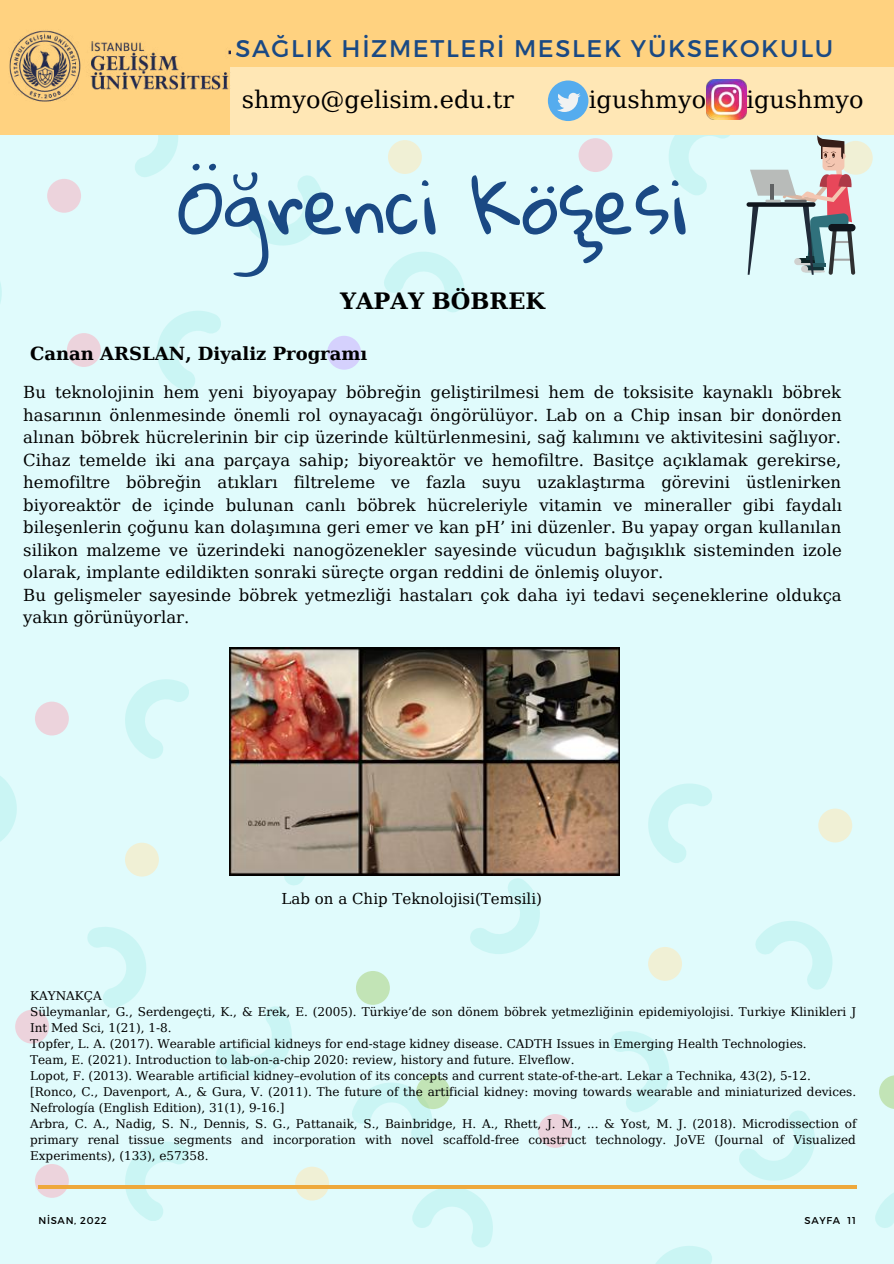
<style>
.page{position:relative;width:894px;height:1264px;background:#fff}
.page>*{position:absolute;margin:0;border:0;box-sizing:border-box;transform-origin:0 0}
.t1{font:73.95px "Gloria Hallelujah";color:#1a4984}
.t2{font:24px "DejaVu Serif";color:#000}
.t3{font:24px "Montserrat";letter-spacing:.07em;color:#1a4984}
.t4{font:700 22.5px "DejaVu Serif";color:#000}
.t5{font:700 18px "DejaVu Serif";color:#000}
.t6{font:16.5px/22.5px "DejaVu Serif";color:#000}
.t7{font:15px "DejaVu Serif";color:#000}
.t8{font:12px/16px "DejaVu Serif";color:#000}
.t9{font:9.9px "Montserrat";letter-spacing:.07em;color:#000}
</style>
<div class="page">
<div style="left:0;top:0;width:893px;height:1263px;background:#e0fbfc"></div>
<div style="left:15px;top:1009px;width:34px;height:34px;background:#ecd3dc;border-radius:50%"></div>
<svg style="left:35px;top:1163px;width:34px;height:34px"></svg>
<div style="left:35px;top:701px;width:34px;height:34px;background:#ecd3dc;border-radius:50%"></div>
<div style="left:356px;top:970px;width:34px;height:34px;background:#c2e4b6;border-radius:50%"></div>
<div style="left:125px;top:842px;width:34px;height:34px;background:#f0f0d5;border-radius:50%"></div>
<svg style="left:295px;top:1166px;width:34px;height:34px"></svg>
<svg style="left:0;top:776px;width:17px;height:66px"></svg>
<svg style="left:216px;top:1006px;width:76px;height:70px"></svg>
<svg style="left:231px;top:875px;width:78px;height:10px"></svg>
<svg style="left:87px;top:927px;width:59px;height:81px"></svg>
<svg style="left:352px;top:1083px;width:81px;height:60px"></svg>
<svg style="left:123px;top:1142px;width:67px;height:78px"></svg>
<svg style="left:125px;top:679px;width:64px;height:80px"></svg>
<div style="left:538px;top:1113px;width:34px;height:34px;background:#ecd3dc;border-radius:50%"></div>
<svg style="left:879px;top:1075px;width:14px;height:34px"></svg>
<div style="left:416px;top:1075px;width:34px;height:34px;background:#c2e4b6;border-radius:50%"></div>
<div style="left:648px;top:946px;width:33px;height:34px;background:#f0f0d5;border-radius:50%"></div>
<div style="left:818px;top:808px;width:34px;height:34px;background:#f0f0d5;border-radius:50%"></div>
<svg style="left:470px;top:878px;width:70px;height:76px"></svg>
<svg style="left:739px;top:1111px;width:76px;height:70px"></svg>
<svg style="left:755px;top:921px;width:77px;height:69px"></svg>
<svg style="left:610px;top:1031px;width:59px;height:81px"></svg>
<svg style="left:875px;top:1193px;width:18px;height:35px"></svg>
<svg style="left:656px;top:1246px;width:56px;height:17px"></svg>
<svg style="left:412px;top:1188px;width:86px;height:60px"></svg>
<svg style="left:648px;top:783px;width:64px;height:80px"></svg>
<div style="left:47px;top:179px;width:34px;height:34px;background:#ecd3dc;border-radius:50%"></div>
<div style="left:67px;top:333px;width:34px;height:34px;background:#ecd3dc;border-radius:50%"></div>
<div style="left:388px;top:140px;width:34px;height:34px;background:#f0f0d5;border-radius:50%"></div>
<div style="left:327px;top:336px;width:34px;height:33px;background:#d5d1fd;border-radius:50%"></div>
<svg style="left:248px;top:175px;width:76px;height:71px"></svg>
<svg style="left:135px;top:135px;width:43px;height:42px"></svg>
<svg style="left:384px;top:252px;width:81px;height:60px"></svg>
<svg style="left:157px;top:311px;width:64px;height:79px"></svg>
<svg style="left:0;top:282px;width:2px;height:21px"></svg>
<div style="left:578px;top:138px;width:34px;height:34px;background:#ecd3dc;border-radius:50%"></div>
<div style="left:838px;top:141px;width:34px;height:34px;background:#f0f0d5;border-radius:50%"></div>
<svg style="left:669px;top:135px;width:61px;height:60px"></svg>
<div style="left:0;top:0;width:893px;height:68px;background:#ffd280"></div>
<svg style="left:38px;top:1184px;width:818px;height:4px;fill:#eea83c"></svg>
<div style="left:0;top:67px;width:893px;height:68px;background:#ffe7b5"></div>
<div style="left:547px;top:80px;width:41px;height:41px;background:#55acee;border-radius:50%"></div>
<svg style="left:557px;top:93px;width:23px;height:19px"></svg>
<img style="left:706px;top:79px;width:40px;height:41px">
<div style="left:0;top:67px;width:230px;height:68px;background:#ffd280"></div>
<svg style="left:747px;top:135px;width:108px;height:140px"></svg>
<img style="left:230px;top:647px;width:389px;height:228px">
<img style="left:9px;top:30px;width:221px;height:72px">
<h2 class="t3" style="left:235px;top:33px;width:599px">SAĞLIK HİZMETLERİ MESLEK YÜKSEKOKULU</h2>
<h2 class="t2" style="left:242px;top:85px;width:273px">shmyo@gelisim.edu.tr</h2>
<h2 class="t2" style="left:588px;top:85px;width:119px">igushmyo</h2>
<h2 class="t2" style="left:746px;top:85px;width:119px">igushmyo</h2>
<h1 class="t1" style="left:178px;top:165px;width:510px">Öğrenci Köşesi</h1>
<h3 class="t4" style="left:340px;top:288px;width:206px">YAPAY BÖBREK</h3>
<h3 class="t5" style="left:30px;top:343px;width:338px">Canan ARSLAN, Diyaliz Programı</h3>
<p class="t6" style="left:23px;top:381px;width:820px">Bu teknolojinin hem yeni biyoyapay böbreğin geliştirilmesi hem de toksisite kaynaklı böbrek hasarının önlenmesinde önemli rol oynayacağı öngörülüyor. Lab on a Chip insan bir donörden alınan böbrek hücrelerinin bir cip üzerinde kültürlenmesini, sağ kalımını ve aktivitesini sağlıyor.<br>Cihaz temelde iki ana parçaya sahip; biyoreaktör ve hemofiltre. Basitçe açıklamak gerekirse, hemofiltre böbreğin atıkları filtreleme ve fazla suyu uzaklaştırma görevini üstlenirken biyoreaktör de içinde bulunan canlı böbrek hücreleriyle vitamin ve mineraller gibi faydalı bileşenlerin çoğunu kan dolaşımına geri emer ve kan pH’ ini düzenler. Bu yapay organ kullanılan silikon malzeme ve üzerindeki nanogözenekler sayesinde vücudun bağışıklık sisteminden izole olarak, implante edildikten sonraki süreçte organ reddini de önlemiş oluyor.<br>Bu gelişmeler sayesinde böbrek yetmezliği hastaları çok daha iyi tedavi seçeneklerine oldukça yakın görünüyorlar.</p>
<p class="t7" style="left:281px;top:889px;width:262px">Lab on a Chip Teknolojisi(Temsili)</p>
<p class="t8" style="left:30px;top:987px;width:827px">KAYNAKÇA<br>Süleymanlar, G., Serdengeçti, K., &amp; Erek, E. (2005). Türkiye’de son dönem böbrek yetmezliğinin epidemiyolojisi. Turkiye Klinikleri J Int Med Sci, 1(21), 1-8.<br>Topfer, L. A. (2017). Wearable artificial kidneys for end-stage kidney disease. CADTH Issues in Emerging Health Technologies.<br>Team, E. (2021). Introduction to lab-on-a-chip 2020: review, history and future. Elveflow.<br>Lopot, F. (2013). Wearable artificial kidney–evolution of its concepts and current state-of-the-art. Lekar a Technika, 43(2), 5-12. [Ronco, C., Davenport, A., &amp; Gura, V. (2011). The future of the artificial kidney: moving towards wearable and miniaturized devices.<br>Nefrología (English Edition), 31(1), 9-16.]<br>Arbra, C. A., Nadig, S. N., Dennis, S. G., Pattanaik, S., Bainbridge, H. A., Rhett, J. M., ... &amp; Yost, M. J. (2018). Microdissection of primary renal tissue segments and incorporation with novel scaffold-free construct technology. JoVE (Journal of Visualized Experiments), (133), e57358.</p>
<p class="t9" style="left:38px;top:1214px;width:70px">NİSAN, 2022</p>
<p class="t9" style="left:804px;top:1214px;width:53px">SAYFA 11</p>
</div>
